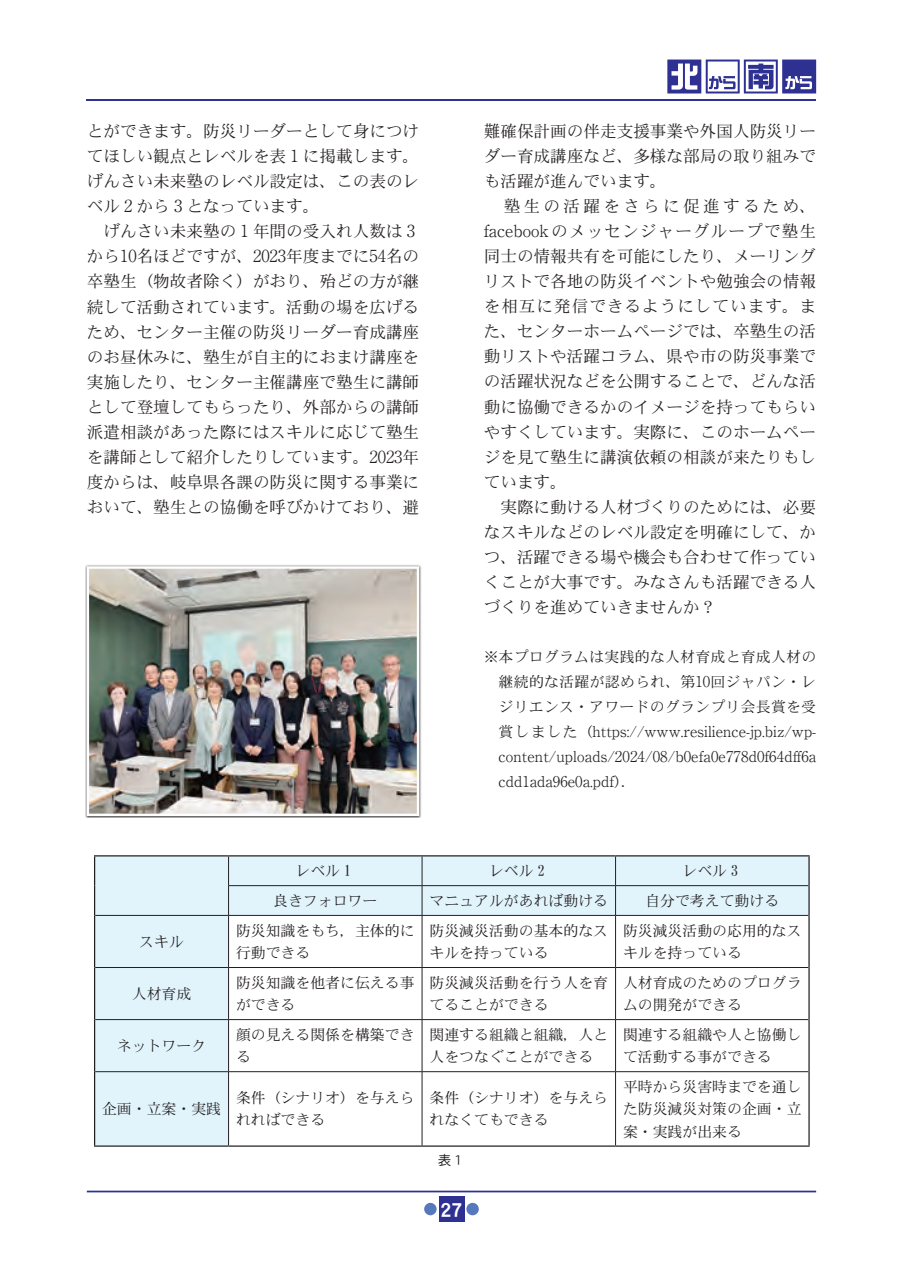
<style>
.page{position:relative;width:903px;height:1275px;background:#fff}
.page>*{position:absolute;margin:0;border:0;box-sizing:border-box;transform-origin:0 0}
.t1{font:21px "DFHS Gothic Std W7";color:#fff}
.t2{font:16.62px/25px "DFHS Mincho Std W3";color:#231f20}
.t3{font:14.88px/22.4px "DFHS Mincho Std W3";color:#231f20}
.t4{font:300 14.88px/25px "Ryumin Pr 6";letter-spacing:.005em;color:#231f20;text-align:justify}
.t5{font:13.65px "DFHS Gothic Std W3";color:#231f20}
.s1{font-family:"Ryumin Pr 6";font-weight:300}
.s2{font-family:"DFHS Mincho Std W3";font-weight:400}
</style>
<div class="page">
<hr style="left:87px;top:99px;width:729px;height:2px;background:#2e3092">
<svg style="left:667px;top:60px;width:149px;height:33px"></svg>
<svg style="left:85px;top:565px;width:336px;height:253px;background:#b4b3b3"></svg>
<img style="left:90px;top:569px;width:326px;height:244px">
<div style="left:87px;top:566px;width:332px;height:250px;border:2px solid #fff"></div>
<hr style="left:94px;top:855px;width:135px;height:1px;background:#231f20">
<svg style="left:94px;top:856px;width:714px;height:289px"></svg>
<hr style="left:229px;top:855px;width:193px;height:1px;background:#231f20">
<hr style="left:422px;top:855px;width:193px;height:1px;background:#231f20">
<hr style="left:615px;top:855px;width:195px;height:1px;background:#231f20">
<hr style="left:808px;top:856px;width:2px;height:30px;background:#231f20">
<hr style="left:808px;top:886px;width:2px;height:29px;background:#231f20">
<hr style="left:94px;top:915px;width:1px;height:52px;background:#231f20">
<hr style="left:808px;top:915px;width:2px;height:52px;background:#231f20">
<hr style="left:94px;top:967px;width:1px;height:53px;background:#231f20">
<hr style="left:808px;top:967px;width:2px;height:53px;background:#231f20">
<hr style="left:94px;top:1020px;width:1px;height:52px;background:#231f20">
<hr style="left:808px;top:1020px;width:2px;height:52px;background:#231f20">
<hr style="left:94px;top:1072px;width:1px;height:73px;background:#231f20">
<hr style="left:808px;top:1072px;width:2px;height:73px;background:#231f20">
<hr style="left:94px;top:1145px;width:135px;height:2px;background:#231f20">
<hr style="left:229px;top:1145px;width:193px;height:2px;background:#231f20">
<hr style="left:422px;top:1145px;width:193px;height:2px;background:#231f20">
<hr style="left:615px;top:1145px;width:195px;height:2px;background:#231f20">
<hr style="left:87px;top:1191px;width:729px;height:1px;background:#2e3092">
<div style="left:439px;top:1196px;width:25px;height:25px;background:#2e3092"></div>
<div style="left:466px;top:1203px;width:13px;height:12px;background:#5679bd;border-radius:50%"></div>
<div style="left:424px;top:1203px;width:13px;height:12px;background:#5679bd;border-radius:50%"></div>
<p class="t2" style="left:87px;top:118px;width:334px">とができます。防災リーダーとして身につけてほしい観点とレベルを表 <span class="s1">1</span> に掲載します。げんさい未来塾のレベル設定は、この表のレベル <span class="s1">2</span> から <span class="s1">3</span> となっています。<br>　げんさい未来塾の <span class="s1">1</span> 年間の受入れ人数は <span class="s1">3</span>から<span class="s1">10</span>名ほどですが、<span class="s1">2023</span>年度までに<span class="s1">54</span>名の卒塾生（物故者除く）がおり、殆どの方が継続して活動されています。活動の場を広げるため、センター主催の防災リーダー育成講座のお昼休みに、塾生が自主的におまけ講座を実施したり、センター主催講座で塾生に講師として登壇してもらったり、外部からの講師派遣相談があった際にはスキルに応じて塾生を講師として紹介したりしています。<span class="s1">2023</span>年度からは、岐阜県各課の防災に関する事業において、塾生との協働を呼びかけており、避</p>
<p class="t2" style="left:484px;top:118px;width:334px">難確保計画の伴走支援事業や外国人防災リーダー育成講座など、多様な部局の取り組みでも活躍が進んでいます。<br>　塾生の活躍をさらに促進するため、<span class="s1">facebook</span>のメッセンジャーグループで塾生同士の情報共有を可能にしたり、メーリングリストで各地の防災イベントや勉強会の情報を相互に発信できるようにしています。また、センターホームページでは、卒塾生の活動リストや活躍コラム、県や市の防災事業での活躍状況などを公開することで、どんな活動に協働できるかのイメージを持ってもらいやすくしています。実際に、このホームページを見て塾生に講演依頼の相談が来たりもしています。<br>　実際に動ける人材づくりのためには、必要なスキルなどのレベル設定を明確にして、かつ、活躍できる場や機会も合わせて作っていくことが大事です。みなさんも活躍できる人づくりを進めていきませんか？</p>
<p class="t3" style="left:499px;top:644px;width:319px;line-height:25px;text-align:justify;text-indent:-15px">※本プログラムは実践的な人材育成と育成人材の継続的な活躍が認められ、第<span class="s1">10</span>回ジャパン・レジリエンス・アワードのグランプリ会長賞を受</p>
<p class="t4" style="left:499px;top:718px;width:319px"><span class="s2">賞しました（</span>https://www.resilience-jp.biz/wp&shy;content/uploads/2024/08/b0efa0e778d0f64dff6a cdd1ada96e0a.pdf<span class="s2">）．</span></p>
<p class="t3" style="left:295px;top:859px;width:57px">レベル 1</p>
<p class="t3" style="left:489px;top:859px;width:57px">レベル 2</p>
<p class="t3" style="left:682px;top:859px;width:57px">レベル 3</p>
<p class="t3" style="left:273px;top:889px;width:106px">良きフォロワー</p>
<p class="t3" style="left:429px;top:889px;width:180px">マニュアルがあれば動ける</p>
<p class="t3" style="left:645px;top:889px;width:135px">自分で考えて動ける</p>
<p class="t3" style="left:139px;top:930px;width:46px">スキル</p>
<p class="t3" style="left:236px;top:919px;width:180px">防災知識をもち，主体的に行動できる</p>
<p class="t3" style="left:429px;top:919px;width:180px">防災減災活動の基本的なスキルを持っている</p>
<p class="t3" style="left:623px;top:919px;width:180px">防災減災活動の応用的なスキルを持っている</p>
<p class="t3" style="left:132px;top:982px;width:61px">人材育成</p>
<p class="t3" style="left:236px;top:971px;width:180px">防災知識を他者に伝える事ができる</p>
<p class="t3" style="left:429px;top:971px;width:180px">防災減災活動を行う人を育てることができる</p>
<p class="t3" style="left:623px;top:971px;width:180px">人材育成のためのプログラムの開発ができる</p>
<p class="t3" style="left:117px;top:1034px;width:91px">ネットワーク</p>
<p class="t3" style="left:236px;top:1023px;width:180px">顔の見える関係を構築できる</p>
<p class="t3" style="left:429px;top:1023px;width:180px">関連する組織と組織，人と人をつなぐことができる</p>
<p class="t3" style="left:623px;top:1023px;width:180px">関連する組織や人と協働して活動する事ができる</p>
<p class="t3" style="left:102px;top:1097px;width:121px">企画・立案・実践</p>
<p class="t3" style="left:236px;top:1086px;width:180px">条件（シナリオ）を与えられればできる</p>
<p class="t3" style="left:429px;top:1086px;width:180px">条件（シナリオ）を与えられなくてもできる</p>
<p class="t3" style="left:623px;top:1075px;width:180px;text-align:justify">平時から災害時までを通した防災減災対策の企画・立案・実践が出来る</p>
<p class="t5" style="left:438px;top:1153px;width:25px">表1</p>
<p class="t1" style="left:440px;top:1198px;width:23px">27</p>
</div>
